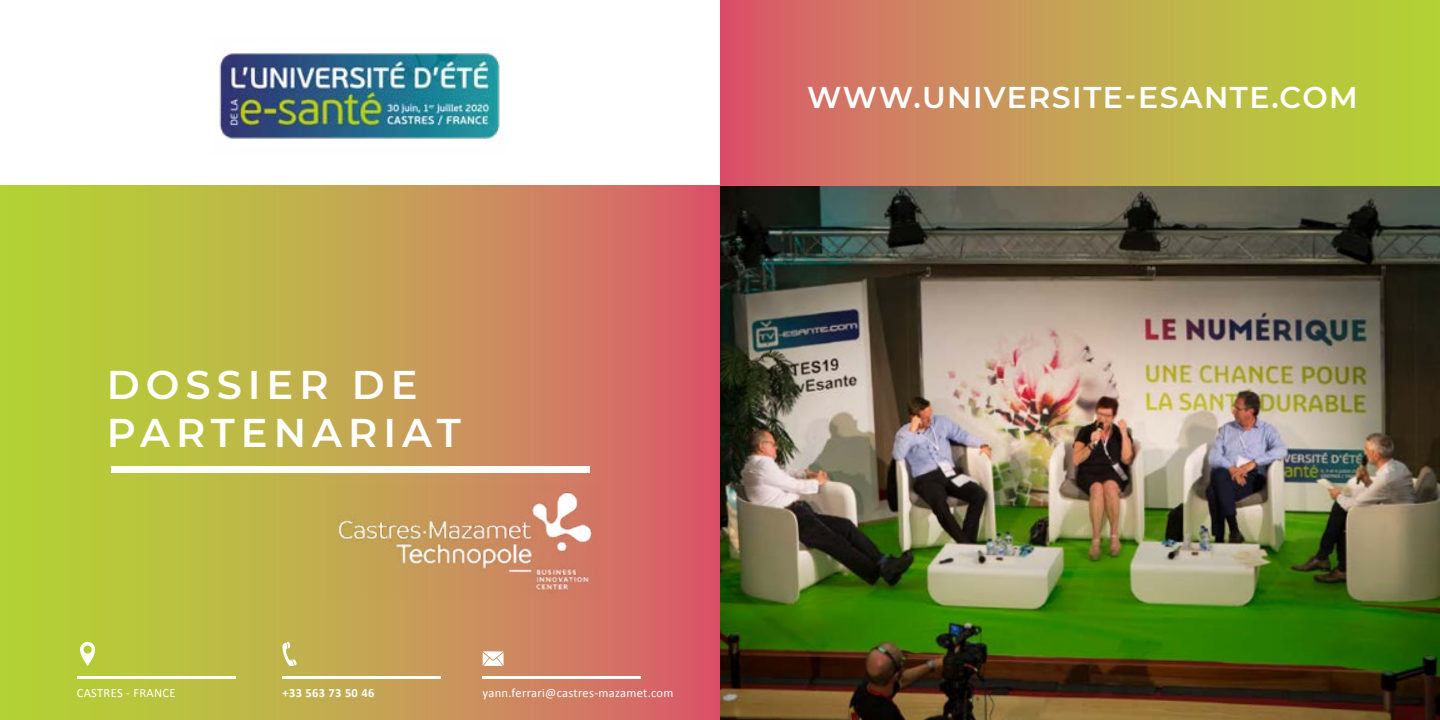
<style>
.page{position:relative;width:1440px;height:720px;background:#fff}
.page>*{position:absolute;margin:0;border:0;box-sizing:border-box;transform-origin:0 0}
.t1{font:600 40px/48.8px "Montserrat";letter-spacing:.15em;color:#fff}
.t2{font:600 30px "Montserrat";letter-spacing:.05em;color:#fff}
.t3{font:12.5px "Calibri";letter-spacing:.025em;color:#fff}
.t4{font:700 12.5px "Calibri";letter-spacing:.025em;color:#fff}
</style>
<div class="page">
<svg style="left:0;top:185px;width:720px;height:535px;background:#c4a150"></svg>
<svg style="left:483px;top:651px;width:21px;height:15px"></svg>
<hr style="left:483px;top:676px;width:158px;height:3px;background:#fff">
<hr style="left:283px;top:676px;width:158px;height:3px;background:#fff">
<svg style="left:282px;top:642px;width:15px;height:24px"></svg>
<hr style="left:77px;top:676px;width:159px;height:3px;background:#fff">
<svg style="left:80px;top:642px;width:15px;height:24px"></svg>
<img style="left:219px;top:53px;width:281px;height:86px">
<img style="left:720px;top:185px;width:720px;height:535px">
<svg style="left:720px;top:0;width:720px;height:185px;background:#c59e51"></svg>
<div style="left:111px;top:466px;width:479px;height:6px;background:#fff"></div>
<img style="left:327px;top:485px;width:276px;height:114px">
<h1 class="t1" style="left:107px;top:358px;width:355px">DOSSIER DE<br>PARTENARIAT</h1>
<p class="t3" style="left:77px;top:685px;width:100px">CASTRES - FRANCE</p>
<p class="t4" style="left:283px;top:685px;width:93px">+33 563 73 50 46</p>
<p class="t3" style="left:483px;top:685px;width:192px">yann.ferrari@castres-mazamet.com</p>
<h2 class="t2" style="left:807px;top:76px;width:552px">WWW.UNIVERSITE-ESANTE.COM</h2>
</div>
